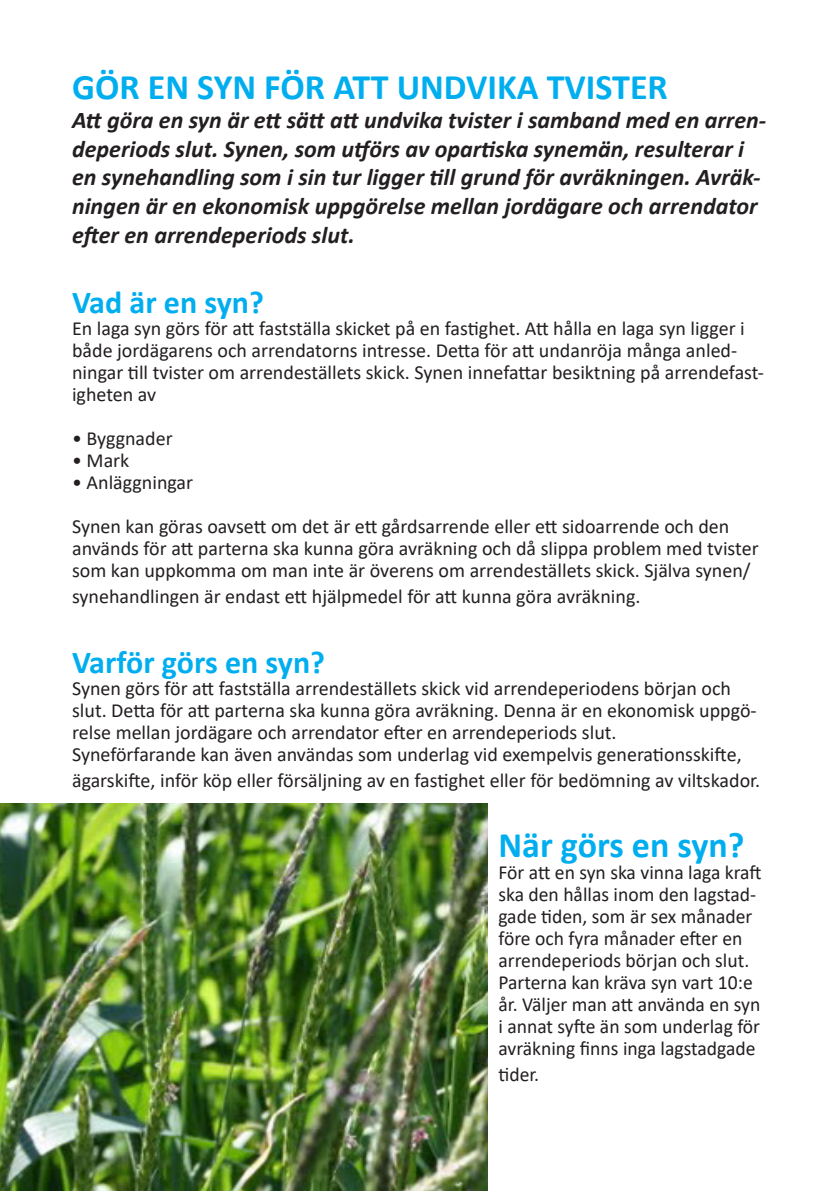
<style>
.page{position:relative;width:840px;height:1191px;background:#fff}
.page>*{position:absolute;margin:0;border:0;box-sizing:border-box;transform-origin:0 0}
.rubrik{font:700 36px "Calibri";color:#00aeef}
.rubrik-2{font:700 32px "Calibri";color:#00aeef}
.t1{font:italic 700 24px/28.8px "Calibri";color:#231f20}
.t2{font:20px/22px "Calibri";color:#231f20}
</style>
<div class="page">
<img style="left:0;top:803px;width:487px;height:388px">
<p class="rubrik" style="left:72px;top:62px;width:597px">GÖR EN SYN FÖR ATT UNDVIKA TVISTER</p>
<p class="t1" style="left:72px;top:105px;width:695px">Att göra en syn är ett sätt att undvika tvister i samband med en arren&shy;deperiods slut. Synen, som utförs av opartiska synemän, resulterar i en synehandling som i sin tur ligger till grund för avräkningen. Avräk&shy;ningen är en ekonomisk uppgörelse mellan jordägare och arrendator efter en arrendeperiods slut.</p>
<p class="rubrik-2" style="left:72px;top:279px;width:193px">Vad är en syn?</p>
<p class="t2" style="left:72px;top:316px;width:693px">En laga syn görs för att fastställa skicket på en fastighet. Att hålla en laga syn ligger i både jordägarens och arrendatorns intresse. Detta för att undanröja många anled&shy;ningar till tvister om arrendeställets skick. Synen innefattar besiktning på arrendefast&shy;igheten av</p>
<p class="t2" style="left:72px;top:426px;width:102px">• Byggnader</p>
<p class="t2" style="left:72px;top:448px;width:59px">• Mark</p>
<p class="t2" style="left:72px;top:470px;width:122px">• Anläggningar</p>
<p class="t2" style="left:72px;top:514px;width:687px">Synen kan göras oavsett om det är ett gårdsarrende eller ett sidoarrende och den används för att parterna ska kunna göra avräkning och då slippa problem med tvister som kan uppkomma om man inte är överens om arrendeställets skick. Själva synen/</p>
<p class="t2" style="left:72px;top:585px;width:569px">synehandlingen är endast ett hjälpmedel för att kunna göra avräkning.</p>
<p class="rubrik-2" style="left:72px;top:639px;width:254px">Varför görs en syn?</p>
<p class="t2" style="left:72px;top:676px;width:685px">Synen görs för att fastställa arrendeställets skick vid arrendeperiodens början och slut. Detta för att parterna ska kunna göra avräkning. Denna är en ekonomisk uppgö&shy;relse mellan jordägare och arrendator efter en arrendeperiods slut.</p>
<p class="t2" style="left:72px;top:740px;width:689px;line-height:26.4px">Syneförfarande kan även användas som underlag vid exempelvis generationsskifte, ägarskifte, inför köp eller försäljning av en fastighet eller för bedömning av viltskador.</p>
<p class="rubrik" style="left:498px;top:819px;width:247px">När görs en syn?</p>
<p class="t2" style="left:498px;top:860px;width:264px">För att en syn ska vinna laga kraft ska den hållas inom den lagstad&shy;gade tiden, som är sex månader före och fyra månader efter en arrendeperiods början och slut.<br>Parterna kan kräva syn vart 10:e år. Väljer man att använda en syn i annat syfte än som underlag för avräkning finns inga lagstadgade</p>
<p class="t2" style="left:498px;top:1063px;width:42px">tider.</p>
</div>
